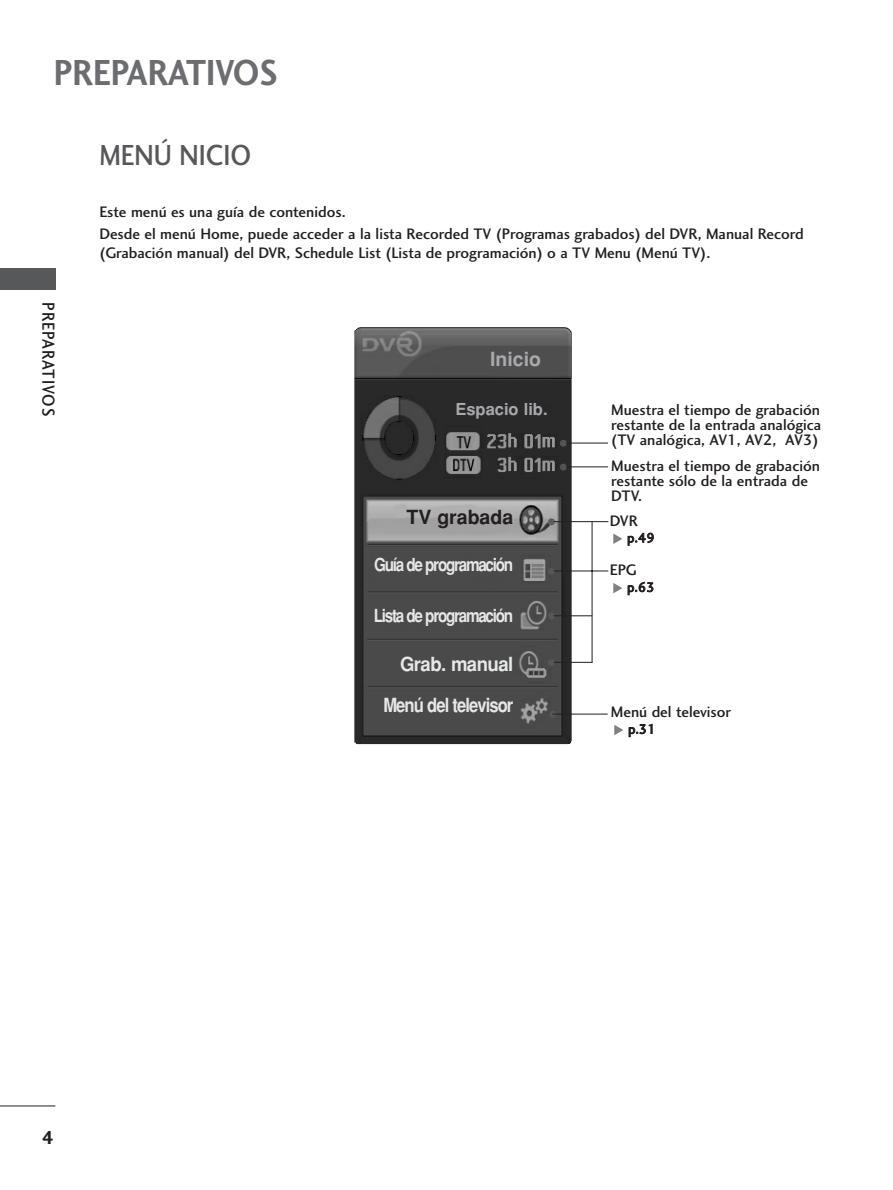
<style>
.page{position:relative;width:893px;height:1190px;background:#fff}
.page>*{position:absolute;margin:0;border:0;box-sizing:border-box;transform-origin:0 0}
.t1{font:37.5px "Charlotte Sans Bold Plain";color:#6c6d70;scale:.9 1}
.t2{font:30px "Charlotte Sans Medium Plain";color:#57585a;scale:.9 1}
.t3{font:700 19.5px/41.1px "Helvetica";letter-spacing:-.055em;color:#e6e7e9;text-align:right;scale:.95 1}
.t4{font:700 19.5px "Helvetica";color:#231f20}
.t5{font:700 19.5px "Helvetica";color:#a8a9ad}
.t6{font:19.5px "Charlotte Sans Bold Plain";color:#231f20}
.t7{font:700 18px "Helvetica";letter-spacing:-.085em;color:#e6e7e9;scale:.85 1}
.t8{font:18px "Charlotte Sans Medium Plain";letter-spacing:.06em;color:#231f20;scale:.9 1}
.t9{font:700 16.5px "Helvetica";color:#a8a9ad}
.t10{font:15.75px/15px "Charlotte Sans Medium Plain";color:#231f20}
.t11{font:13.5px "Charlotte Sans Book Plain";color:#231f20}
</style>
<div class="page">
<hr style="left:0;top:1105px;width:55px;height:1px;background:#231f20">
<div style="left:0;top:268px;width:55px;height:21px;background:#57585a"></div>
<img style="left:354px;top:327px;width:217px;height:417px">
<svg style="left:613px;top:533px;width:9px;height:11px"></svg>
<div style="left:548px;top:518px;width:7px;height:7px;border:2px solid #57585a;border-radius:50%"></div>
<hr style="left:554px;top:521px;width:54px;height:1px;background:#231f20">
<svg style="left:613px;top:583px;width:9px;height:10px"></svg>
<div style="left:548px;top:568px;width:7px;height:6px;border:2px solid #57585a;border-radius:50%"></div>
<hr style="left:554px;top:570px;width:54px;height:1px;background:#231f20">
<hr style="left:591px;top:521px;width:1px;height:142px;background:#231f20">
<div style="left:549px;top:711px;width:7px;height:6px;border:2px solid #57585a;border-radius:50%"></div>
<hr style="left:552px;top:713px;width:55px;height:1px;background:#231f20">
<div style="left:548px;top:612px;width:7px;height:7px;border:2px solid #57585a;border-radius:50%"></div>
<hr style="left:554px;top:615px;width:38px;height:1px;background:#231f20">
<div style="left:548px;top:659px;width:7px;height:7px;border:2px solid #57585a;border-radius:50%"></div>
<hr style="left:554px;top:662px;width:38px;height:1px;background:#231f20">
<hr style="left:563px;top:577px;width:1px;height:38px;background:#231f20">
<svg style="left:614px;top:725px;width:9px;height:10px"></svg>
<svg style="left:560px;top:440px;width:6px;height:6px"></svg>
<hr style="left:566px;top:442px;width:42px;height:1px;background:#231f20">
<div style="left:560px;top:463px;width:6px;height:7px;border:2px solid #57585a;border-radius:50%"></div>
<hr style="left:566px;top:466px;width:42px;height:1px;background:#231f20">
<h1 class="t1" style="left:54px;top:58px;width:250px">PREPARATIVOS</h1>
<p class="t8" style="left:55px;top:302px;width:128px;rotate:90deg">PREPARATIVOS</p>
<h2 class="t2" style="left:99px;top:144px;width:170px">MENÚ NICIO</h2>
<p class="t10" style="left:99px;top:201px;width:706px;line-height:22.5px">Este menú es una guía de contenidos.<br>Desde el menú Home, puede acceder a la lista Recorded TV (Programas grabados) del DVR, Manual Record</p>
<p class="t10" style="left:99px;top:247px;width:612px">(Grabación manual) del DVR, Schedule List (Lista de programación) o a TV Menu (Menú TV).</p>
<p class="t5" style="left:490px;top:352px;width:52px">Inicio</p>
<p class="t9" style="left:455px;top:403px;width:94px">Espacio lib.</p>
<p class="t4" style="left:406px;top:509px;width:108px">TV grabada</p>
<p class="t7" style="left:374px;top:558px;width:165px">Guía de programación</p>
<p class="t7" style="left:374px;top:609px;width:165px">Lista de programación</p>
<p class="t3" style="left:383px;top:645px;width:138px">Grab. manual<br>Menú del televisor</p>
<p class="t10" style="left:611px;top:403px;width:212px;text-align:justify">Muestra el tiempo de grabación restante de la entrada analógica (TV analógica, AV1, AV2, AV3)</p>
<p class="t10" style="left:611px;top:460px;width:210px">Muestra el tiempo de grabación restante sólo de la entrada de<br>DTV.</p>
<p class="t10" style="left:610px;top:514px;width:30px">DVR</p>
<p class="t11" style="left:627px;top:532px;width:29px">p.49</p>
<p class="t10" style="left:610px;top:564px;width:28px">EPG</p>
<p class="t11" style="left:627px;top:582px;width:29px">p.63</p>
<p class="t10" style="left:611px;top:706px;width:122px">Menú del televisor</p>
<p class="t11" style="left:628px;top:724px;width:29px">p.31</p>
<p class="t6" style="left:42px;top:1129px;width:13px">4</p>
</div>
